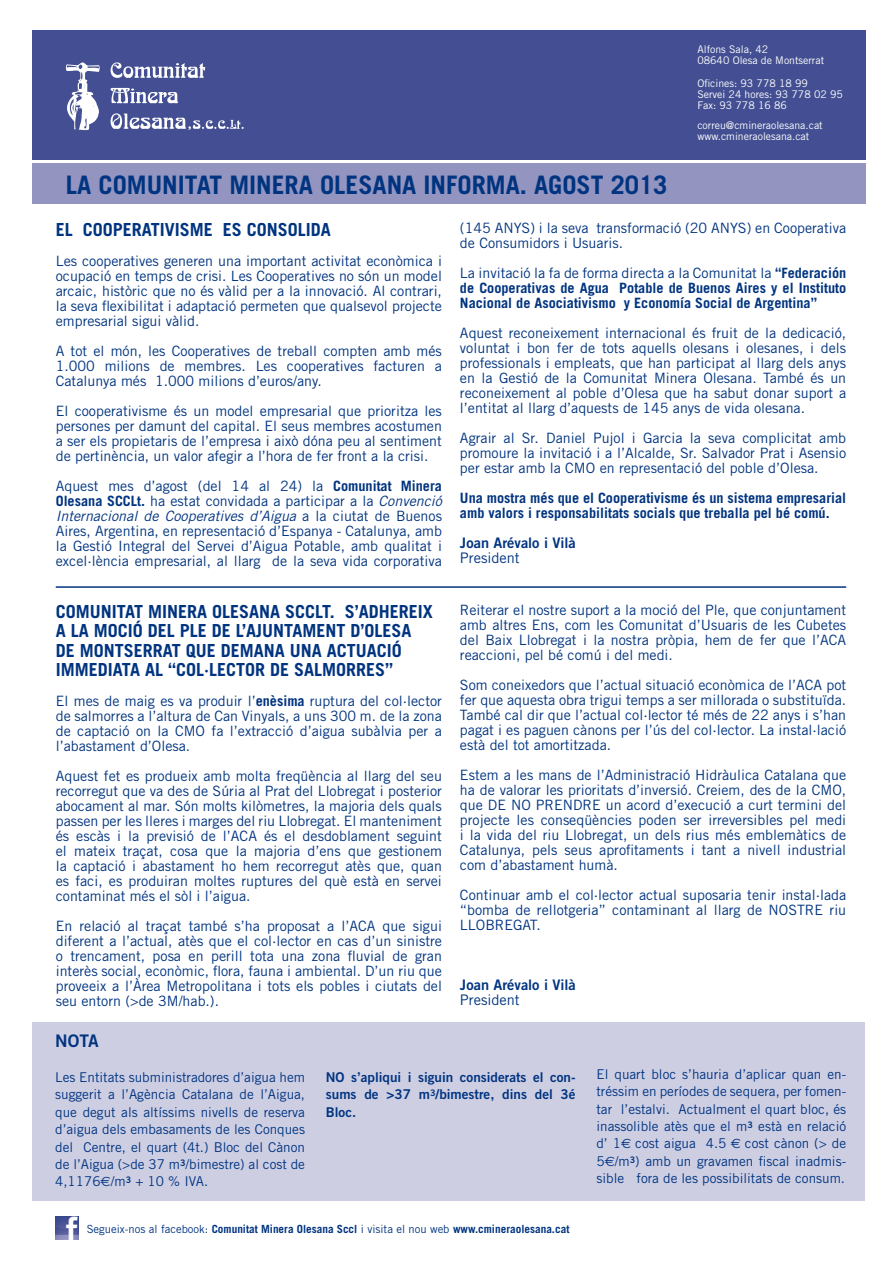
<style>
.page{position:relative;width:893px;height:1263px;background:#fff}
.page>*{position:absolute;margin:0;border:0;box-sizing:border-box;transform-origin:0 0}
.t1{font:700 25.5px "Trade Gothic";color:#003480}
.t2{font:700 18px/19.5px "Trade Gothic";color:#003480}
.t3{font:17.4px "Trade Gothic Bold Two";color:#003480}
.t4{font:14.55px "Trade Gothic Bold Two";color:#003480}
.t5{font:14.55px "Trade Gothic";color:#003480}
.t6{font:14.25px/15px "Trade Gothic";color:#003480;text-align:justify}
.t7{font:700 14.25px/15px "Trade Gothic";color:#003480;text-align:justify}
.t8{font:13.5px/17.4px "Trade Gothic";color:#003480;text-align:justify}
.t9{font:13.5px/17.4px "Trade Gothic Bold Two";color:#003480;text-align:justify}
.t10{font:700 11.25px "Trade Gothic";color:#003480}
.t11{font:10.5px/11.1px "Trade Gothic";color:#fff}
.s1{font-weight:700}
.s2{font-style:italic}
.s3{font-weight:400}
.s4{font-family:"Euro Sans"}
</style>
<div class="page">
<div style="left:32px;top:30px;width:833px;height:129px;background:#434f92"></div>
<div style="left:32px;top:164px;width:833px;height:40px;background:#9394bf"></div>
<svg style="left:111px;top:113px;width:133px;height:17px"></svg>
<svg style="left:111px;top:88px;width:67px;height:15px"></svg>
<svg style="left:111px;top:62px;width:94px;height:16px"></svg>
<svg style="left:66px;top:62px;width:34px;height:68px"></svg>
<img style="left:55px;top:1216px;width:24px;height:24px">
<div style="left:32px;top:1022px;width:832px;height:178px;background:#cecee3"></div>
<hr style="left:56px;top:586px;width:790px;height:2px;background:#003480">
<h1 class="t1" style="left:66px;top:169px;width:408px">La Comunitat Minera Olesana IN FORMA</h1>
<h1 class="t1" style="left:520px;top:169px;width:57px">. AGOST</h1>
<h1 class="t1" style="left:611px;top:169px;width:58px">2013</h1>
<p class="t11" style="left:697px;top:44px;width:128px">Alfons Sala, 42<br>08640 Olesa de Montserrat</p>
<p class="t11" style="left:697px;top:77px;width:147px">Oficines: 93 778 18 99<br>Servei 24 hores: 93 778 02 95<br>Fax: 93 778 16 86</p>
<p class="t11" style="left:697px;top:120px;width:127px">correu@cmineraolesana.cat www.cmineraolesana.cat</p>
<p class="t2" style="left:56px;top:220px;width:76px">EL COOPERATI</p>
<p class="t2" style="left:165px;top:220px;width:20px">VISME</p>
<p class="t2" style="left:223px;top:220px;width:45px">ES CONSO</p>
<p class="t2" style="left:298px;top:220px;width:17px">LIDA</p>
<p class="t6" style="left:56px;top:253px;width:388px">Les cooperatives generen una important activitat econòmica i ocupació en temps de crisi. Les Cooperatives no són un model arcaic, històric que no és vàlid per a la innovació. Al contrari, la seva flexibilitat i adaptació permeten que qualsevol projecte empresarial sigui vàlid.</p>
<p class="t6" style="left:56px;top:343px;width:388px">A tot el món, les Cooperatives de treball compten amb més 1.000 milions de membres. Les cooperatives facturen a Catalunya més 1.000 milions d’euros/any.</p>
<p class="t6" style="left:56px;top:403px;width:388px">El cooperativisme és un model empresarial que prioritza les persones per damunt del capital. El seus membres acostumen a ser els propietaris de l’empresa i això dóna peu al sentiment de pertinència, un valor afegir a l’hora de fer front a la crisi.</p>
<p class="t6" style="left:56px;top:478px;width:388px">Aquest mes d’agost (del 14 al 24) la <span class="s1">Comunitat Minera Olesana SCCLt.</span> ha estat convidada a participar a la <span class="s2">Convenció Internacional de Cooperatives d’Aigua</span> a la ciutat de Buenos Aires, Argentina, en representació d’Espanya - Catalunya, amb la Gestió Integral del Servei d’Aigua Potable, amb qualitat i excel·lència empresarial, al llarg de la seva vida corporativa</p>
<p class="t2" style="left:56px;top:601px;width:379px;text-indent:229px">SCCLt. S’adhereix a la moció del Ple de l’Ajuntament d’Olesa de Montserrat que demana una actuació immediata al “CoL·lector de Salmorres”</p>
<p class="t6" style="left:56px;top:693px;width:388px">El mes de maig es va produir l’<span class="s1">enèsima</span> ruptura del col·lector de salmorres a l’altura de Can Vinyals, a uns 300 m. de la zona de captació on la CMO fa l’extracció d’aigua subàlvia per a l’abastament d’Olesa.</p>
<p class="t6" style="left:56px;top:768px;width:388px">Aquest fet es produeix amb molta freqüència al llarg del seu recorregut que va des de Súria al Prat del Llobregat i posterior abocament al mar. Són molts kilòmetres, la majoria dels quals passen per les lleres i marges del riu Llobregat. El manteniment és escàs i la previsió de l’ACA és el desdoblament seguint el mateix traçat, cosa que la majoria d’ens que gestionem la captació i abastament ho hem recorregut atès que, quan es faci, es produiran moltes ruptures del què està en servei contaminat més el sòl i l’aigua.</p>
<p class="t6" style="left:56px;top:918px;width:388px">En relació al traçat també s’ha proposat a l’ACA que sigui diferent a l’actual, atès que el col·lector en cas d’un sinistre o trencament, posa en perill tota una zona fluvial de gran interès social, econòmic, flora, fauna i ambiental. D’un riu que proveeix a l’Àrea Metropolitana i tots els pobles i ciutats del seu entorn (&gt;de 3M/hab.).</p>
<p class="t2" style="left:56px;top:601px;width:21px">COMUNITAT</p>
<p class="t2" style="left:148px;top:601px;width:11px">MINERA</p>
<p class="t2" style="left:212px;top:601px;width:29px">OLESANA</p>
<p class="t6" style="left:460px;top:221px;width:388px">(145 ANYS) i la seva transformació (20 ANYS) en Cooperativa de Consumidors i Usuaris.</p>
<p class="t7" style="left:460px;top:266px;width:388px"><span class="s3">La invitació la fa de forma directa a la Comunitat la</span> “Federación de Cooperativas de Agua Potable de Buenos Aires y el Instituto Nacional de Asociativismo y Economía Social de Argentina”</p>
<p class="t6" style="left:460px;top:326px;width:388px">Aquest reconeixement internacional és fruit de la dedicació, voluntat i bon fer de tots aquells olesans i olesanes, i dels professionals i empleats, que han participat al llarg dels anys en la Gestió de la Comunitat Minera Olesana. També és un reconeixement al poble d’Olesa que ha sabut donar suport a l’entitat al llarg d’aquests de 145 anys de vida olesana.</p>
<p class="t6" style="left:460px;top:431px;width:388px">Agrair al Sr. Daniel Pujol i Garcia la seva complicitat amb promoure la invitació i a l’Alcalde, Sr. Salvador Prat i Asensio per estar amb la CMO en representació del poble d’Olesa.</p>
<p class="t7" style="left:460px;top:491px;width:388px">Una mostra més que el Cooperativisme és un sistema empresarial amb valors i responsabilitats socials que treballa pel bé comú.</p>
<p class="t4" style="left:460px;top:534px;width:117px">Joan Arévalo i Vilà</p>
<p class="t5" style="left:460px;top:549px;width:61px">President</p>
<p class="t6" style="left:460px;top:602px;width:388px">Reiterar el nostre suport a la moció del Ple, que conjuntament amb altres Ens, com les Comunitat d’Usuaris de les Cubetes del Baix Llobregat i la nostra pròpia, hem de fer que l’ACA reaccioni, pel bé comú i del medi.</p>
<p class="t6" style="left:460px;top:677px;width:388px">Som coneixedors que l’actual situació econòmica de l’ACA pot fer que aquesta obra trigui temps a ser millorada o substituïda.<br>També cal dir que l’actual col·lector té més de 22 anys i s’han pagat i es paguen cànons per l’ús del col·lector. La instal·lació està del tot amortitzada.</p>
<p class="t6" style="left:460px;top:767px;width:388px">Estem a les mans de l’Administració Hidràulica Catalana que ha de valorar les prioritats d’inversió. Creiem, des de la CMO, que DE NO PRENDRE un acord d’execució a curt termini del projecte les conseqüències poden ser irreversibles pel medi i la vida del riu Llobregat, un dels rius més emblemàtics de Catalunya, pels seus aprofitaments i tant a nivell industrial com d’abastament humà.</p>
<p class="t6" style="left:460px;top:887px;width:388px">Continuar amb el col·lector actual suposaria tenir instal·lada “bomba de rellotgeria” contaminant al llarg de NOSTRE riu LLOBREGAT.</p>
<p class="t4" style="left:460px;top:976px;width:117px">Joan Arévalo i Vilà</p>
<p class="t5" style="left:460px;top:991px;width:61px">President</p>
<p class="t3" style="left:55px;top:1030px;width:45px">NOTA</p>
<p class="t8" style="left:55px;top:1068px;width:251px">Les Entitats subministradores d’aigua hem suggerit a l’Agència Catalana de l’Aigua, que degut als altíssims nivells de reserva d’aigua dels embasaments de les Conques del Centre, el quart (4t.) Bloc del Cànon de l’Aigua (&gt;de 37 m<sup>3</sup>/bimestre) al cost de 4,1176<span class="s4">€</span>/m<sup>3</sup> + 10 % IVA.</p>
<p class="t9" style="left:326px;top:1068px;width:251px">NO s’apliqui i siguin considerats el con&shy;sums de &gt;37 m<sup>3</sup>/bimestre, dins del 3é Bloc.</p>
<p class="t8" style="left:596px;top:1065px;width:251px">El quart bloc s’hauria d’aplicar quan en&shy;tréssim en períodes de sequera, per fomen&shy;tar l’estalvi. Actualment el quart bloc, és inassolible atès que el m<sup>3</sup> està en relació d’ 1<span class="s4">€</span> cost aigua 4.5 <span class="s4">€</span> cost cànon (&gt; de 5<span class="s4">€</span>/m<sup>3</sup>) amb un gravamen fiscal inadmis&shy;sible fora de les possibilitats de consum.</p>
<p class="t10" style="left:87px;top:1222px;width:484px"><span class="s3">Segueix-nos al facebook:</span> Comunitat Minera Olesana Sccl <span class="s3">i visita el nou web</span> www.cmineraolesana.cat</p>
</div>
